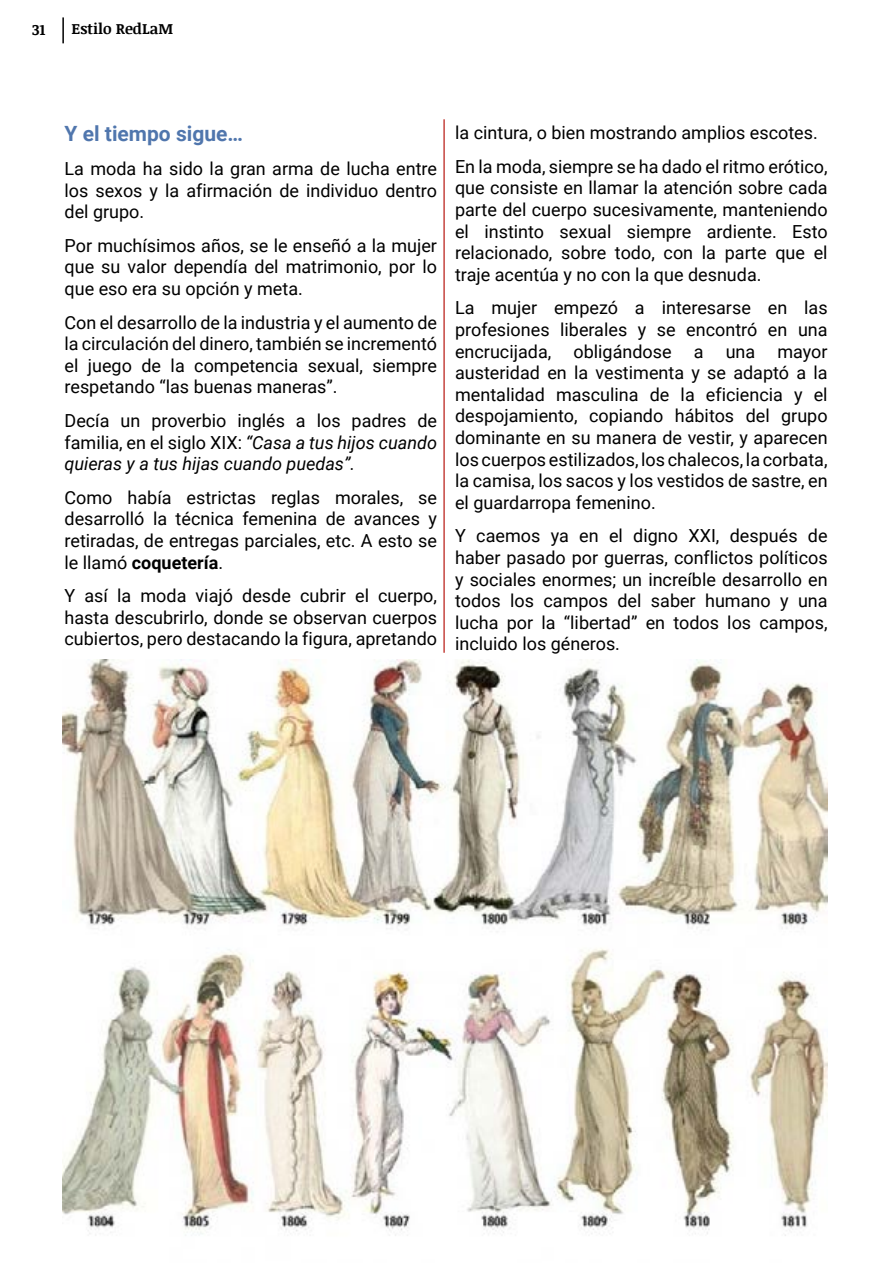
<style>
.page{position:relative;width:893px;height:1263px;background:#fff}
.page>*{position:absolute;margin:0;border:0;box-sizing:border-box;transform-origin:0 0}
.t1{font:700 21px "Roboto";color:#5076ad}
.t2{font:18px/21.6px "Roboto";color:#000;text-align:justify}
.t3{font:700 15px "Noticia Text";color:#000}
.s1{font-style:italic}
.s2{font-weight:700}
</style>
<div class="page">
<img style="left:62px;top:659px;width:766px;height:577px">
<hr style="left:443px;top:119px;width:2px;height:534px;background:#c5443f">
<hr style="left:62px;top:17px;width:2px;height:26px;background:#000">
<p class="t3" style="left:32px;top:18px;width:15px">31</p>
<p class="t3" style="left:72px;top:17px;width:103px">Estilo RedLaM</p>
<p class="t1" style="left:65px;top:119px;width:180px">Y el tiempo sigue…</p>
<p class="t2" style="left:65px;top:157px;width:374px">La moda ha sido la gran arma de lucha entre los sexos y la afirmación de individuo dentro del grupo.</p>
<p class="t2" style="left:65px;top:234px;width:374px">Por muchísimos años, se le enseñó a la mujer que su valor dependía del matrimonio, por lo que eso era su opción y meta.</p>
<p class="t2" style="left:65px;top:311px;width:374px">Con el desarrollo de la industria y el aumento de la circulación del dinero, también se incrementó el juego de la competencia sexual, siempre respetando “las buenas maneras”.</p>
<p class="t2" style="left:65px;top:409px;width:374px">Decía un proverbio inglés a los padres de familia, en el siglo XIX: <span class="s1">“Casa a tus hijos cuando quieras y a tus hijas cuando puedas”.</span></p>
<p class="t2" style="left:65px;top:486px;width:374px">Como había estrictas reglas morales, se desarrolló la técnica femenina de avances y retiradas, de entregas parciales, etc. A esto se le llamó <span class="s2">coquetería</span>.</p>
<p class="t2" style="left:65px;top:584px;width:374px">Y así la moda viajó desde cubrir el cuerpo, hasta descubrirlo, donde se observan cuerpos cubiertos, pero destacando la figura, apretando</p>
<p class="t2" style="left:455px;top:115px;width:374px;line-height:33.6px">la cintura, o bien mostrando amplios escotes.<br>En la moda, siempre se ha dado el ritmo erótico,</p>
<p class="t2" style="left:455px;top:176px;width:374px">que consiste en llamar la atención sobre cada parte del cuerpo sucesivamente, manteniendo el instinto sexual siempre ardiente. Esto relacionado, sobre todo, con la parte que el traje acentúa y no con la que desnuda.</p>
<p class="t2" style="left:455px;top:296px;width:374px">La mujer empezó a interesarse en las profesiones liberales y se encontró en una encrucijada, obligándose a una mayor austeridad en la vestimenta y se adaptó a la mentalidad masculina de la eficiencia y el despojamiento, copiando hábitos del grupo dominante en su manera de vestir, y aparecen los cuerpos estilizados, los chalecos, la corbata, la camisa, los sacos y los vestidos de sastre, en el guardarropa femenino.</p>
<p class="t2" style="left:455px;top:525px;width:374px">Y caemos ya en el digno XXI, después de haber pasado por guerras, conflictos políticos y sociales enormes; un increíble desarrollo en todos los campos del saber humano y una lucha por la “libertad” en todos los campos, incluido los géneros.</p>
</div>
